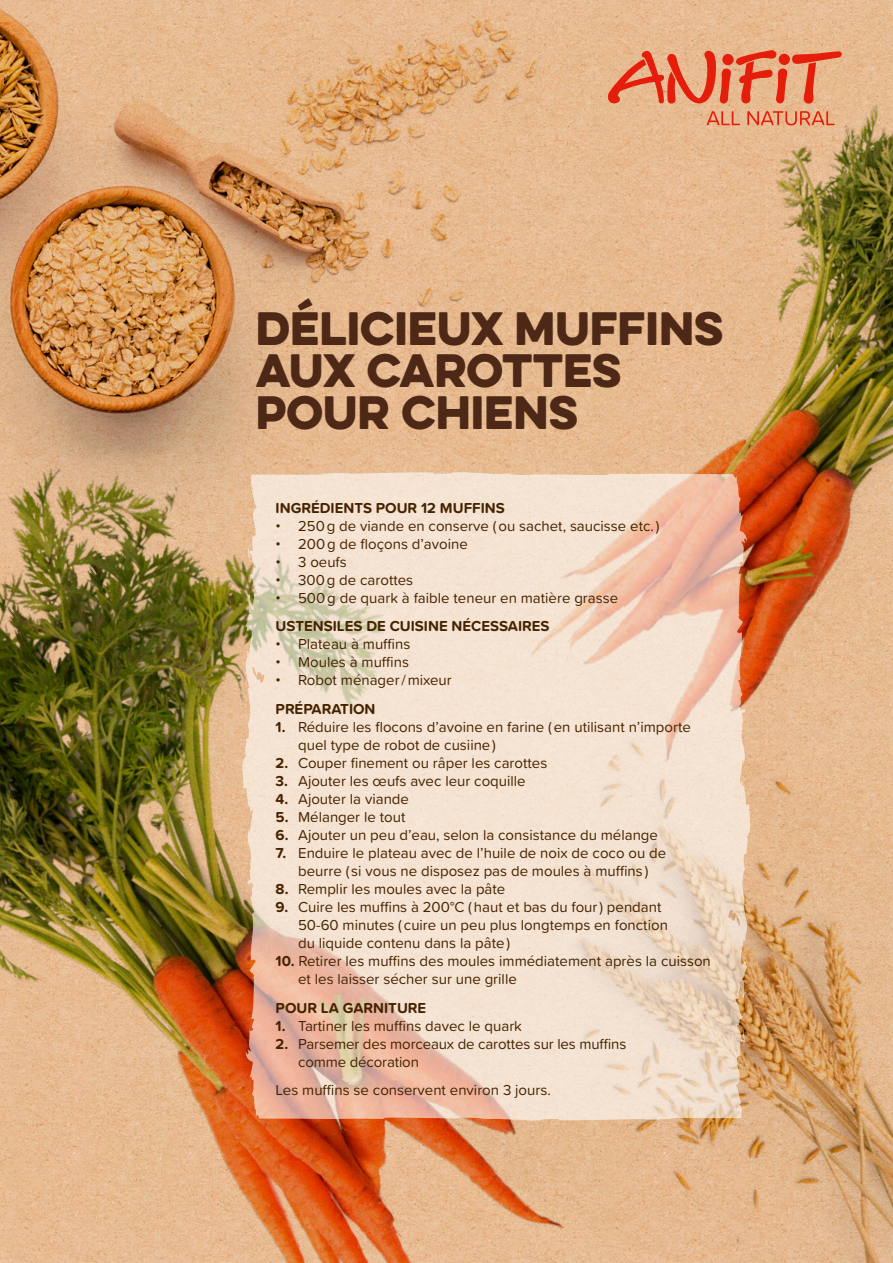
<style>
.page{position:relative;width:893px;height:1263px;background:#fff}
.page>*{position:absolute;margin:0;border:0;box-sizing:border-box;transform-origin:0 0}
.t1{font:42px/42px "Eveleth Clean";color:#4d2816}
.t2{font:15px/18px "Proxima Soft";color:#452300}
.t3{font:700 15px "Proxima Soft";color:#452300}
.s1{font-weight:700}
.s2{font-family:"Proxima Soft Cond"}
</style>
<div class="page">
<img style="left:0;top:692px;width:366px;height:571px">
<img style="left:622px;top:0;width:271px;height:697px">
<img style="left:366px;top:697px;width:527px;height:566px">
<img style="left:0;top:0;width:622px;height:692px">
<svg style="left:241px;top:472px;width:511px;height:649px;fill:#f4e2d1"></svg>
<svg style="left:607px;top:50px;width:235px;height:54px"></svg>
<svg style="left:707px;top:111px;width:33px;height:14px"></svg>
<svg style="left:747px;top:111px;width:88px;height:14px"></svg>
<h1 class="t1" style="left:256px;top:306px;width:469px">DÉLICIEUX MUFFINs<br>AUX CAROTTES<br>POUR CHIENS</h1>
<p class="t3" style="left:276px;top:497px;width:231px">INGRÉDIENTS POUR 12 MUFFINS</p>
<p class="t2" style="left:276px;top:516px;width:385px">• 250 g de viande en conserve ( ou sachet, saucisse etc. )</p>
<p class="t2" style="left:276px;top:534px;width:194px">• 200 g de floçons dʼavoine</p>
<p class="t2" style="left:276px;top:552px;width:73px">• 3 oeufs</p>
<p class="t2" style="left:276px;top:570px;width:139px">• 300 g de carottes</p>
<p class="t2" style="left:276px;top:588px;width:344px">• 500 g de quark à faible teneur en matière grasse</p>
<p class="t3" style="left:276px;top:615px;width:275px">USTENSILES DE CUISINE NÉCESSAIRES</p>
<p class="t2" style="left:276px;top:635px;width:136px">• Plateau à muffins</p>
<p class="t2" style="left:276px;top:653px;width:135px">• Moules à muffins</p>
<p class="t2" style="left:276px;top:671px;width:178px">• Robot ménager / mixeur</p>
<p class="t3" style="left:276px;top:698px;width:101px">PRÉPARATION</p>
<p class="t2" style="left:298px;top:717px;width:394px;text-indent:-22px"><span class="s1">1.</span> Réduire les flocons dʼavoine en farine ( en utilisant n<span class="s2">ʼ</span>importe quel type de robot de cusiine )</p>
<p class="t2" style="left:276px;top:753px;width:273px"><span class="s1">2.</span> Couper finement ou râper les carottes</p>
<p class="t2" style="left:276px;top:771px;width:252px"><span class="s1">3.</span> Ajouter les œufs avec leur coquille</p>
<p class="t2" style="left:276px;top:789px;width:135px"><span class="s1">4.</span> Ajouter la viande</p>
<p class="t2" style="left:276px;top:807px;width:131px"><span class="s1">5.</span> Mélanger le tout</p>
<p class="t2" style="left:276px;top:825px;width:384px"><span class="s1">6.</span> Ajouter un peu dʼeau, selon la consistance du mélange</p>
<p class="t2" style="left:276px;top:843px;width:392px;text-align:center"><span class="s1">7.</span> Enduire le plateau avec de lʼhuile de noix de coco ou de beurre ( si vous ne disposez pas de moules à muffins )</p>
<p class="t2" style="left:276px;top:879px;width:231px"><span class="s1">8.</span> Remplir les moules avec la pâte</p>
<p class="t2" style="left:298px;top:897px;width:371px;text-indent:-22px"><span class="s1">9.</span> Cuire les muffins à 200°C ( haut et bas du four ) pendant<br>50-60 minutes ( cuire un peu plus longtemps en fonction du liquide contenu dans la pâte )</p>
<p class="t2" style="left:298px;top:951px;width:414px;text-indent:-22px"><span class="s1">10.</span> Retirer les muffins des moules immédiatement après la cuisson et les laisser sécher sur une grille</p>
<p class="t3" style="left:276px;top:996px;width:152px">POUR LA GARNITURE</p>
<p class="t2" style="left:276px;top:1016px;width:248px"><span class="s1">1.</span> Tartiner les muffins davec le quark</p>
<p class="t2" style="left:298px;top:1034px;width:330px;text-indent:-22px"><span class="s1">2.</span> Parsemer des morceaux de carottes sur les muffins comme décoration</p>
<p class="t2" style="left:276px;top:1080px;width:277px">Les muffins se conservent environ 3 jours.</p>
</div>
